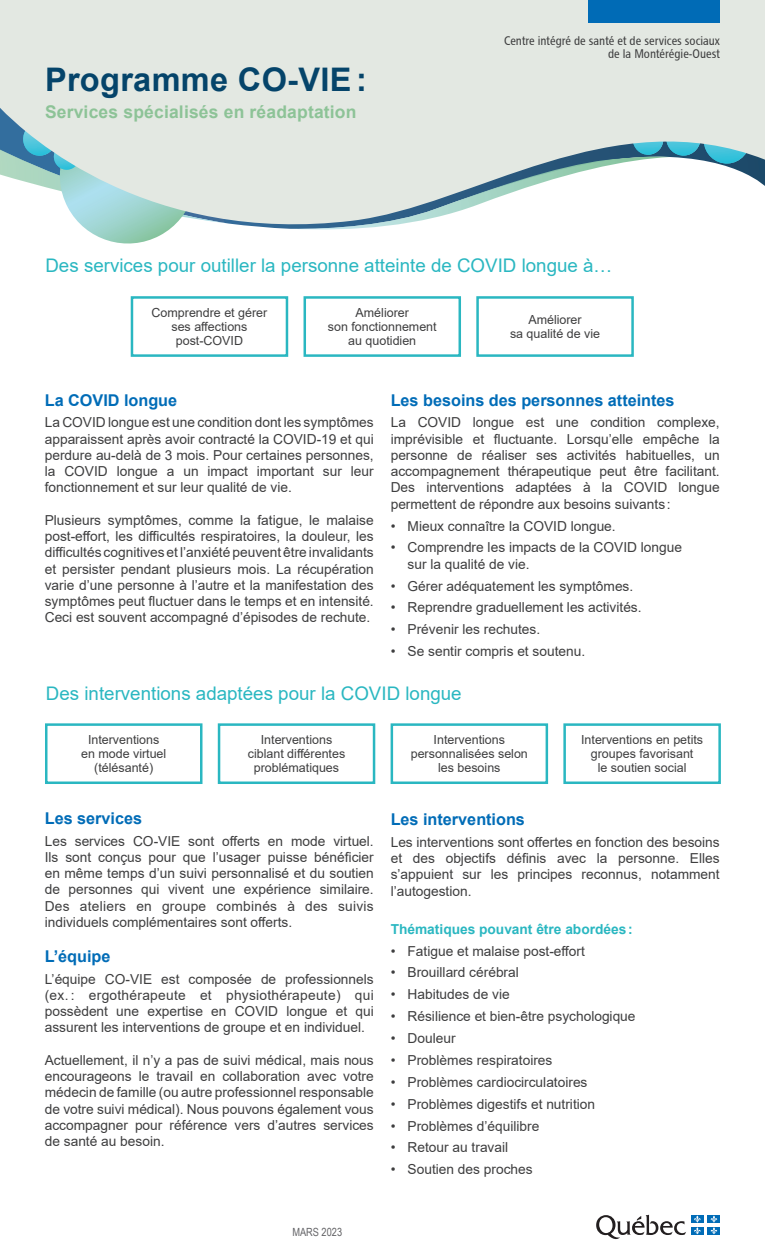
<style>
.page{position:relative;width:765px;height:1260px;background:#fff}
.page>*{position:absolute;margin:0;border:0;box-sizing:border-box;transform-origin:0 0}
.t1{font:700 32.5px "Arial";letter-spacing:.01em;color:#05446a}
.t2{font:18.75px "Arial";color:#2ab7c1}
.t3{font:700 17.5px "Arial";letter-spacing:.01em;color:#8dc397}
.t4{font:700 16.25px "Arial";color:#006cb7}
.t5{font:13.75px/16.2px "Arial";color:#3e3e3f;text-align:justify}
.t6{font:700 13.75px "Arial";color:#2ab7c1}
.t7{font:12.5px/13.8px "Arial";color:#3e3e3f;text-align:center}
.t8{font:12.5px/13.8px "Chaloult Cond Normal";color:#3e3e3f;text-align:right}
.t9{font:11.25px "Arial Narrow";color:#636366}
</style>
<div class="page">
<div style="left:0;top:0;width:765px;height:186px;background:#e3e8e2"></div>
<svg style="left:0;top:107px;width:750px;height:137px"></svg>
<div style="left:589px;top:0;width:131px;height:22px;background:#006bb6"></div>
<svg style="left:596px;top:1215px;width:90px;height:24px"></svg>
<div style="left:691px;top:1227px;width:13px;height:8px;background:#006cb7"></div>
<div style="left:708px;top:1227px;width:12px;height:8px;background:#006cb7"></div>
<div style="left:691px;top:1215px;width:13px;height:8px;background:#006cb7"></div>
<svg style="left:694px;top:1216px;width:7px;height:18px"></svg>
<div style="left:708px;top:1215px;width:12px;height:8px;background:#006cb7"></div>
<svg style="left:711px;top:1216px;width:6px;height:18px"></svg>
<div style="left:45px;top:723px;width:157px;height:61px;border:2px solid #2ab7c1"></div>
<div style="left:218px;top:723px;width:157px;height:61px;border:2px solid #2ab7c1"></div>
<div style="left:391px;top:723px;width:157px;height:61px;border:2px solid #2ab7c1"></div>
<div style="left:563px;top:723px;width:158px;height:61px;border:2px solid #2ab7c1"></div>
<div style="left:131px;top:296px;width:157px;height:61px;border:2px solid #2ab7c1"></div>
<div style="left:304px;top:296px;width:157px;height:61px;border:2px solid #2ab7c1"></div>
<div style="left:476px;top:296px;width:158px;height:61px;border:2px solid #2ab7c1"></div>
<h1 class="t1" style="left:45px;top:57px;width:324px">Programme CO-VIE:</h1>
<p class="t3" style="left:45px;top:100px;width:313px">Services spécialisés en réadaptation</p>
<p class="t8" style="left:504px;top:33px;width:217px">Centre intégré de santé et de services sociaux de la Montérégie-Ouest</p>
<h2 class="t2" style="left:45px;top:253px;width:568px">Des services pour outiller la personne atteinte de COVID longue à…</h2>
<p class="t7" style="left:152px;top:306px;width:117px">Comprendre et gérer ses affections post-COVID</p>
<p class="t7" style="left:328px;top:306px;width:110px">Améliorer<br>son fonctionnement au quotidien</p>
<p class="t7" style="left:510px;top:313px;width:92px">Améliorer<br>sa qualité de vie</p>
<p class="t4" style="left:45px;top:388px;width:134px">La COVID longue</p>
<p class="t5" style="left:45px;top:414px;width:331px">La COVID longue est une condition dont les symptômes apparaissent après avoir contracté la COVID-19 et qui perdure au-delà de 3 mois. Pour certaines personnes, la COVID longue a un impact important sur leur fonctionnement et sur leur qualité de vie.</p>
<p class="t5" style="left:45px;top:512px;width:331px">Plusieurs symptômes, comme la fatigue, le malaise post-effort, les difficultés respiratoires, la douleur, les difficultés cognitives et l’anxiété peuvent être invalidants et persister pendant plusieurs mois. La récupération varie d’une personne à l’autre et la manifestation des symptômes peut fluctuer dans le temps et en intensité.<br>Ceci est souvent accompagné d’épisodes de rechute.</p>
<p class="t4" style="left:391px;top:388px;width:285px">Les besoins des personnes atteintes</p>
<p class="t5" style="left:391px;top:414px;width:331px">La COVID longue est une condition complexe, imprévisible et fluctuante. Lorsqu’elle empêche la personne de réaliser ses activités habituelles, un accompagnement thérapeutique peut être facilitant.<br>Des interventions adaptées à la COVID longue permettent de répondre aux besoins suivants :</p>
<p class="t5" style="left:391px;top:518px;width:227px">• Mieux connaître la COVID longue.</p>
<p class="t5" style="left:408px;top:539px;width:276px;text-indent:-17px">• Comprendre les impacts de la COVID longue sur la qualité de vie.</p>
<p class="t5" style="left:391px;top:578px;width:244px">• Gérer adéquatement les symptômes.</p>
<p class="t5" style="left:391px;top:599px;width:252px">• Reprendre graduellement les activités.</p>
<p class="t5" style="left:391px;top:621px;width:151px">• Prévenir les rechutes.</p>
<p class="t5" style="left:391px;top:643px;width:196px">• Se sentir compris et soutenu.</p>
<h2 class="t2" style="left:46px;top:680px;width:417px">Des interventions adaptées pour la COVID longue</h2>
<p class="t7" style="left:81px;top:733px;width:87px">Interventions en mode virtuel (télésanté)</p>
<p class="t7" style="left:248px;top:733px;width:99px">Interventions ciblant différentes problématiques</p>
<p class="t7" style="left:411px;top:733px;width:119px">Interventions personnalisées selon les besoins</p>
<p class="t7" style="left:581px;top:733px;width:124px">Interventions en petits groupes favorisant<br>le soutien social</p>
<p class="t4" style="left:45px;top:807px;width:99px">Les services</p>
<p class="t5" style="left:45px;top:833px;width:331px">Les services CO-VIE sont offerts en mode virtuel.<br>Ils sont conçus pour que l’usager puisse bénéficier en même temps d’un suivi personnalisé et du soutien de personnes qui vivent une expérience similaire.<br>Des ateliers en groupe combinés à des suivis individuels complémentaires sont offerts.</p>
<p class="t4" style="left:45px;top:945px;width:67px">L’équipe</p>
<p class="t5" style="left:45px;top:971px;width:331px">L’équipe CO-VIE est composée de professionnels (ex. : ergothérapeute et physiothérapeute) qui possèdent une expertise en COVID longue et qui assurent les interventions de groupe et en individuel.</p>
<p class="t5" style="left:45px;top:1052px;width:331px">Actuellement, il n’y a pas de suivi médical, mais nous encourageons le travail en collaboration avec votre médecin de famille (ou autre professionnel responsable de votre suivi médical). Nous pouvons également vous accompagner pour référence vers d’autres services de santé au besoin.</p>
<p class="t4" style="left:391px;top:808px;width:136px">Les interventions</p>
<p class="t5" style="left:391px;top:834px;width:331px">Les interventions sont offertes en fonction des besoins et des objectifs définis avec la personne. Elles s’appuient sur les principes reconnus, notamment l’autogestion.</p>
<p class="t6" style="left:391px;top:919px;width:243px">Thématiques pouvant être abordées:</p>
<p class="t5" style="left:391px;top:943px;width:196px">• Fatigue et malaise post-effort</p>
<p class="t5" style="left:391px;top:964px;width:130px">• Brouillard cérébral</p>
<p class="t5" style="left:391px;top:986px;width:121px">• Habitudes de vie</p>
<p class="t5" style="left:391px;top:1008px;width:246px">• Résilience et bien-être psychologique</p>
<p class="t5" style="left:391px;top:1030px;width:66px">• Douleur</p>
<p class="t5" style="left:391px;top:1052px;width:163px">• Problèmes respiratoires</p>
<p class="t5" style="left:391px;top:1074px;width:198px">• Problèmes cardiocirculatoires</p>
<p class="t5" style="left:391px;top:1096px;width:206px">• Problèmes digestifs et nutrition</p>
<p class="t5" style="left:391px;top:1118px;width:150px">• Problèmes d’équilibre</p>
<p class="t5" style="left:391px;top:1139px;width:119px">• Retour au travail</p>
<p class="t5" style="left:391px;top:1161px;width:143px">• Soutien des proches</p>
<p class="t9" style="left:292px;top:1223px;width:51px">MARS 2023</p>
</div>
